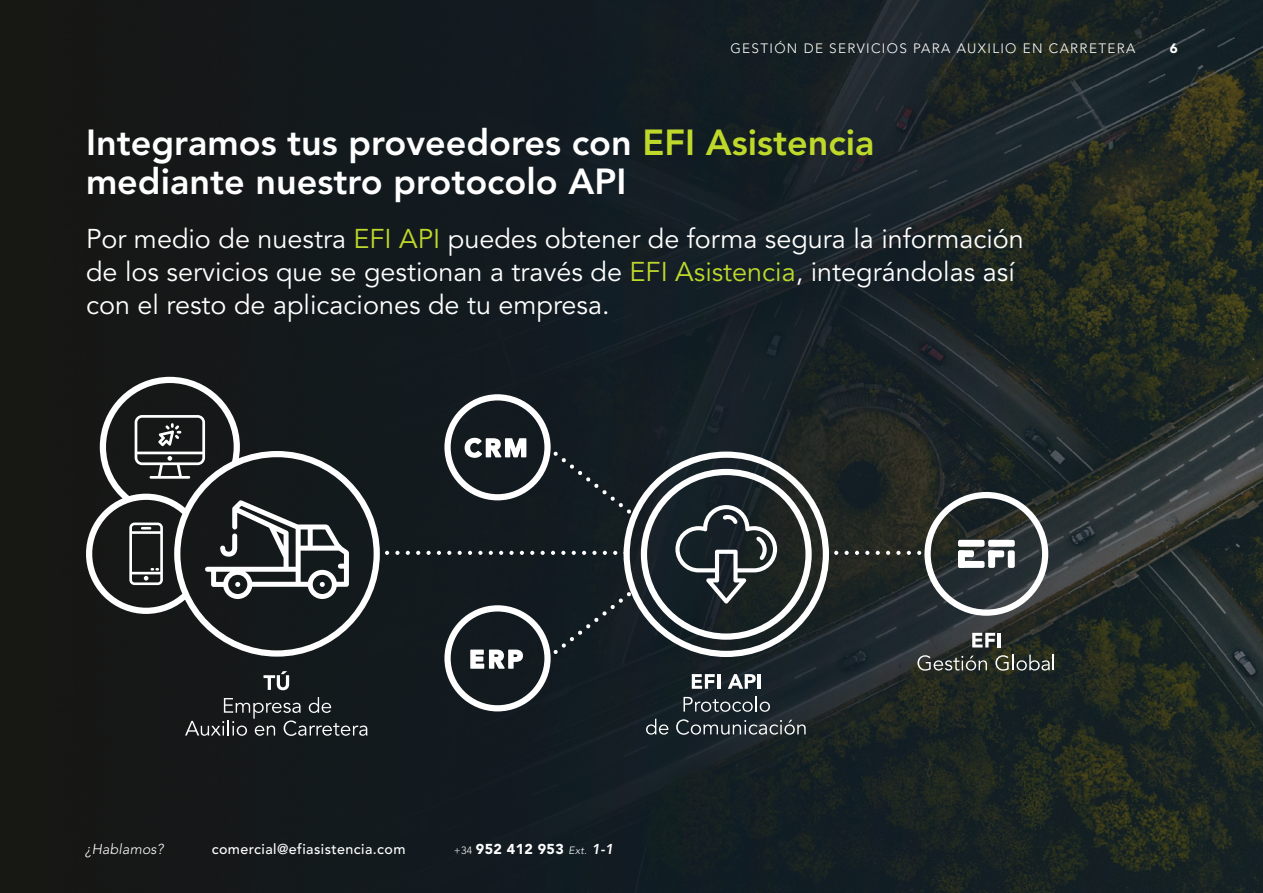
<style>
.page{position:relative;width:1263px;height:893px;background:#fff}
.page>*{position:absolute;margin:0;border:0;box-sizing:border-box;transform-origin:0 0}
.t1{font:800 36px/39px "Avenir LT Std";color:#fff}
.t2{font:27px/33px "Avenir LT Std";color:#fff}
.t3{font:500 14.25px "Avenir LT Std";letter-spacing:.03em;color:#fff}
.t4{font:900 14.25px "Avenir LT Std";letter-spacing:.025em;color:#fff}
.t5{font:italic 300 14.25px "Avenir LT Std";letter-spacing:.01em;color:#fff}
.t6{font:300 13.5px "Avenir LT Std";letter-spacing:.1em;color:#fff}
.t7{font:900 13.5px "Avenir LT Std";color:#fff}
.s1{color:#bfd92b}
.s2{font-weight:300;font-size:10.5px}
.s3{font-weight:300;font-style:italic;font-size:10.5px}
.s4{font-weight:800;font-style:italic}
</style>
<div class="page">
<img style="left:0;top:0;width:1263px;height:893px">
<svg style="left:263px;top:671px;width:26px;height:19px"></svg>
<svg style="left:185px;top:697px;width:182px;height:39px;background:#343839"></svg>
<svg style="left:426px;top:551px;width:5px;height:4px"></svg>
<svg style="left:416px;top:551px;width:4px;height:4px"></svg>
<svg style="left:406px;top:551px;width:4px;height:4px"></svg>
<svg style="left:395px;top:551px;width:4px;height:4px"></svg>
<svg style="left:907px;top:551px;width:4px;height:4px"></svg>
<svg style="left:896px;top:551px;width:4px;height:4px"></svg>
<svg style="left:886px;top:551px;width:4px;height:4px"></svg>
<svg style="left:876px;top:551px;width:4px;height:4px"></svg>
<svg style="left:865px;top:551px;width:4px;height:4px"></svg>
<svg style="left:855px;top:551px;width:4px;height:4px"></svg>
<svg style="left:844px;top:551px;width:5px;height:4px"></svg>
<svg style="left:917px;top:492px;width:131px;height:124px;background:#484e4e"></svg>
<svg style="left:972px;top:633px;width:23px;height:14px"></svg>
<hr style="left:997px;top:633px;width:4px;height:14px;background:#fff">
<svg style="left:917px;top:655px;width:70px;height:16px"></svg>
<div style="left:958px;top:540px;width:26px;height:7px;background:#fff;border-radius:2px"></div>
<div style="left:958px;top:550px;width:7px;height:18px;background:#fff;border-radius:2px"></div>
<div style="left:958px;top:561px;width:26px;height:7px;background:#fff;border-radius:2px"></div>
<div style="left:958px;top:550px;width:16px;height:7px;background:#fff;border-radius:2px"></div>
<div style="left:1008px;top:550px;width:7px;height:18px;background:#fff;border-radius:2px"></div>
<div style="left:988px;top:540px;width:27px;height:7px;background:#fff;border-radius:2px"></div>
<div style="left:988px;top:550px;width:7px;height:18px;background:#fff;border-radius:2px"></div>
<div style="left:988px;top:550px;width:16px;height:7px;background:#fff;border-radius:2px"></div>
<svg style="left:80px;top:377px;width:309px;height:280px;background:#383b3c"></svg>
<svg style="left:646px;top:719px;width:22px;height:16px"></svg>
<svg style="left:676px;top:719px;width:130px;height:16px;background:#474f54"></svg>
<svg style="left:437px;top:394px;width:401px;height:318px;background:#333b3f"></svg>
<svg style="left:995px;top:654px;width:59px;height:17px"></svg>
<p class="t6" style="left:730px;top:40px;width:407px">GESTIÓN DE SERVICIOS PARA AUXILIO EN CARRETERA</p>
<p class="t7" style="left:1170px;top:40px;width:9px">6</p>
<h1 class="t1" style="left:86px;top:123px;width:790px">Integramos tus proveedores con <span class="s1">EFI Asistencia </span>mediante nuestro protocolo API</h1>
<p class="t2" style="left:86px;top:223px;width:939px">Por medio de nuestra <span class="s1">EFI API</span> puedes obtener de forma segura la información de los servicios que se gestionan a través de <span class="s1">EFI Asistencia</span>, integrándolas así con el resto de aplicaciones de tu empresa.</p>
<p class="t5" style="left:85px;top:841px;width:80px">¿Hablamos?</p>
<p class="t3" style="left:212px;top:841px;width:195px">comercial@efiasistencia.com</p>
<p class="t4" style="left:454px;top:841px;width:161px"><span class="s2">+34</span> 952 412 953 <span class="s3">Ext.</span> <span class="s4">1-1</span></p>
</div>
